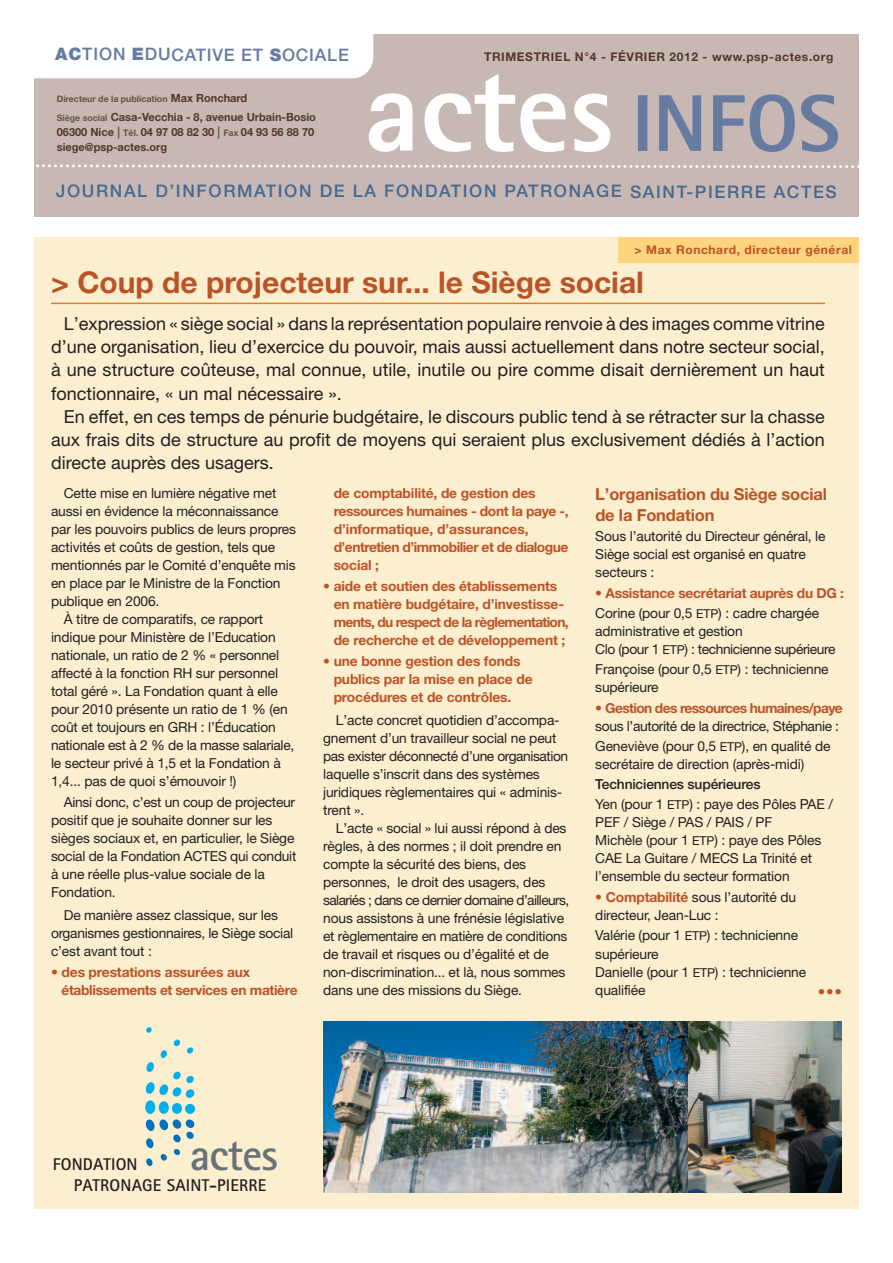
<style>
.page{position:relative;width:893px;height:1263px;background:#fff}
.page>*{position:absolute;margin:0;border:0;box-sizing:border-box;transform-origin:0 0}
.t1{font:800 117.45px "Rotis Sans Serif";color:#fff}
.t2{font:700 44.7px "Rotis Sans Serif";letter-spacing:-.02em;color:#687379}
.t3{font:700 30px "Helvetica Neue";color:#bb5326}
.t4{font:18px/23.2px "Helvetica Neue";color:#231f20;text-align:justify}
.t5{font:500 17.4px "Helvetica Neue";letter-spacing:.095em;color:#466992}
.t6{font:500 17.25px "Helvetica Neue";letter-spacing:.05em;color:#677ba0}
.t7{font:700 16.95px "Rotis Sans Serif";letter-spacing:.01em;color:#231f20}
.t8{font:700 16.5px/20.2px "Helvetica Neue";letter-spacing:-.01em;color:#bb5326}
.t9{font:900 15px "Helvetica Neue";color:#bb5326}
.t10{font:13.8px/18px "Helvetica Neue";letter-spacing:-.01em;color:#231f20}
.t11{font:700 13.8px/18px "Helvetica Neue";letter-spacing:-.01em;color:#bb5326}
.t12{font:13.8px/18px "Helvetica Neue";letter-spacing:-.03em;color:#231f20}
.t13{font:700 13.8px "Helvetica Neue";letter-spacing:-.045em;color:#bb5326}
.t14{font:700 12px "Helvetica Neue";letter-spacing:.05em;color:#54362e}
.t15{font:700 12px "Helvetica Neue";letter-spacing:.05em;color:#bb5326}
.t16{font:700 11.25px/15px "Helvetica Neue";color:#54362e}
.t17{font:700 9px "Helvetica Neue";color:#6c5047}
.s1{font-weight:900}
.s2{font-size:80.7px;color:#677ba0}
.s3{font-size:11.25px;color:#54362e}
.s4{font-size:9px;color:#6d5248}
.s5{font-size:12px;color:#6d5248}
.s6{font-weight:400;color:#231f20}
.s7{font-weight:400;font-size:12.3px;color:#231f20}
.s8{font-size:12.3px}
.s9{font-weight:500}
.s10{font-weight:700;color:#bb5326}
</style>
<div class="page">
<div style="left:34px;top:34px;width:825px;height:183px;background:#c7b8b3"></div>
<div style="left:1px;top:1px;width:372px;height:77px;background:#fff;border-radius:21px"></div>
<svg style="left:36px;top:164px;width:823px;height:4px"></svg>
<div style="left:34px;top:237px;width:825px;height:972px;background:#fbefd0"></div>
<div style="left:619px;top:237px;width:240px;height:26px;background:#fed47f"></div>
<div style="left:185px;top:1104px;width:10px;height:10px;background:#00aeef;border-radius:50%"></div>
<div style="left:172px;top:1103px;width:10px;height:11px;background:#00aeef;border-radius:50%"></div>
<div style="left:159px;top:1101px;width:10px;height:13px;background:#00aeef;border-radius:50%"></div>
<div style="left:145px;top:1100px;width:10px;height:14px;background:#00aeef;border-radius:50%"></div>
<svg style="left:185px;top:1089px;width:10px;height:9px"></svg>
<svg style="left:172px;top:1087px;width:10px;height:9px"></svg>
<svg style="left:145px;top:1082px;width:23px;height:13px"></svg>
<div style="left:186px;top:1076px;width:8px;height:7px;background:#00aeef;border-radius:50%"></div>
<div style="left:173px;top:1071px;width:8px;height:8px;background:#00aeef;border-radius:4px"></div>
<svg style="left:160px;top:1050px;width:7px;height:8px"></svg>
<svg style="left:146px;top:1062px;width:8px;height:10px"></svg>
<svg style="left:187px;top:1047px;width:6px;height:6px"></svg>
<div style="left:174px;top:1039px;width:6px;height:7px;background:#00aeef;border-radius:50%"></div>
<svg style="left:146px;top:1027px;width:6px;height:6px"></svg>
<svg style="left:185px;top:1119px;width:10px;height:9px"></svg>
<svg style="left:172px;top:1119px;width:10px;height:10px"></svg>
<svg style="left:145px;top:1119px;width:23px;height:12px"></svg>
<div style="left:186px;top:1132px;width:8px;height:7px;background:#0072bc;border-radius:50%"></div>
<div style="left:173px;top:1134px;width:8px;height:8px;background:#0072bc;border-radius:4px"></div>
<svg style="left:146px;top:1158px;width:7px;height:8px"></svg>
<svg style="left:146px;top:1138px;width:8px;height:10px"></svg>
<svg style="left:174px;top:1149px;width:6px;height:6px"></svg>
<svg style="left:160px;top:1154px;width:7px;height:6px"></svg>
<hr style="left:51px;top:303px;width:774px;height:1px;background:#d97f27">
<img style="left:323px;top:1021px;width:365px;height:171px">
<img style="left:688px;top:1021px;width:154px;height:171px">
<p class="t6" style="left:55px;top:48px;width:295px"><span class="s1">AC</span>TION <span class="s1">E</span>DUCATIVE ET <span class="s1">S</span>OCIALE</p>
<p class="t14" style="left:484px;top:52px;width:351px">TRIMESTRIEL N°4 - FÉVRIER 2012 - www.psp-actes.org</p>
<h1 class="t1" style="left:363px;top:70px;width:478px">actes <span class="s2">INFOS</span></h1>
<p class="t5" style="left:56px;top:185px;width:782px">JOURNAL D’INFORMATION DE LA FONDATION PATRONAGE SAINT-PIERRE ACTES</p>
<p class="t17" style="left:57px;top:96px;width:192px">Directeur de la publication <span class="s3">Max Ronchard</span></p>
<p class="t16" style="left:57px;top:111px;width:261px"><span class="s4">Siège social</span> Casa-Vecchia - 8, avenue Urbain-Bosio<br>06300 Nice <span class="s5">|</span> <span class="s4">Tél.</span> 04 97 08 82 30 <span class="s5">|</span> <span class="s4">Fax</span> 04 93 56 88 70 siege@psp-actes.org</p>
<p class="t15" style="left:634px;top:245px;width:219px">&gt; Max Ronchard, directeur général</p>
<h3 class="t3" style="left:51px;top:271px;width:594px">&gt; Coup de projecteur sur... le Siège social</h3>
<p class="t4" style="left:51px;top:314px;width:775px;text-indent:13px">L’expression « siège social » dans la représentation populaire renvoie à des images comme vitrine d’une organisation, lieu d’exercice du pouvoir, mais aussi actuellement dans notre secteur social, à une structure coûteuse, mal connue, utile, inutile ou pire comme disait dernièrement un haut fonctionnaire, « un mal nécessaire ».</p>
<h3 class="t4" style="left:51px;top:407px;width:775px;text-indent:13px">En effet, en ces temps de pénurie budgétaire, le discours public tend à se rétracter sur la chasse aux frais dits de structure au profit de moyens qui seraient plus exclusivement dédiés à l’action directe auprès des usagers.</h3>
<p class="t10" style="left:64px;top:486px;width:214px">Cette mise en lumière négative met</p>
<p class="t10" style="left:51px;top:504px;width:229px">aussi en évidence la méconnaissance</p>
<p class="t10" style="left:51px;top:522px;width:247px">par les pouvoirs publics de leurs propres</p>
<p class="t10" style="left:51px;top:540px;width:226px">activités et coûts de gestion, tels que</p>
<p class="t10" style="left:51px;top:558px;width:246px">mentionnés par le Comité d’enquête mis</p>
<p class="t10" style="left:51px;top:576px;width:231px">en place par le Ministre de la Fonction</p>
<p class="t10" style="left:51px;top:594px;width:110px">publique en 2006.</p>
<p class="t10" style="left:64px;top:612px;width:201px">À titre de comparatifs, ce rapport</p>
<p class="t10" style="left:51px;top:630px;width:226px">indique pour Ministère de l’Education</p>
<p class="t10" style="left:51px;top:648px;width:230px">nationale, un ratio de 2 % « personnel</p>
<p class="t10" style="left:51px;top:666px;width:229px">affecté à la fonction RH sur personnel</p>
<p class="t10" style="left:51px;top:684px;width:228px">total géré ». La Fondation quant à elle</p>
<p class="t10" style="left:51px;top:702px;width:238px">pour 2010 présente un ratio de 1 % (en</p>
<p class="t10" style="left:51px;top:720px;width:226px">coût et toujours en GRH : l’Éducation</p>
<p class="t10" style="left:51px;top:738px;width:245px">nationale est à 2 % de la masse salariale,</p>
<p class="t10" style="left:51px;top:756px;width:231px">le secteur privé à 1,5 et la Fondation à</p>
<p class="t10" style="left:51px;top:774px;width:187px">1,4... pas de quoi s’émouvoir !)</p>
<p class="t10" style="left:51px;top:795px;width:247px;text-indent:13px">Ainsi donc, c’est un coup de projecteur positif que je souhaite donner sur les sièges sociaux et, en particulier, le Siège social de la Fondation ACTES qui conduit à une réelle plus-value sociale de la Fondation.</p>
<p class="t10" style="left:51px;top:907px;width:244px;text-indent:13px">De manière assez classique, sur les organismes gestionnaires, le Siège social c’est avant tout :</p>
<p class="t11" style="left:62px;top:964px;width:238px;text-indent:-10px">• des prestations assurées aux établissements et services en matière</p>
<p class="t11" style="left:334px;top:486px;width:237px">de comptabilité, de gestion des ressources humaines - dont la paye -, d’informatique, d’assurances, d’entretien d’immobilier et de dialogue social ;</p>
<p class="t11" style="left:334px;top:579px;width:236px;text-indent:-10px">• aide et soutien des établissements en matière budgétaire, d’investisse&shy;ments, du respect de la règlementation, de recherche et de développement ;</p>
<p class="t11" style="left:334px;top:654px;width:200px;text-indent:-11px">• une bonne gestion des fonds publics par la mise en place de procédures et de contrôles.</p>
<p class="t10" style="left:323px;top:712px;width:247px;text-indent:13px">L’acte concret quotidien d’accompa&shy;gnement d’un travailleur social ne peut pas exister déconnecté d’une organisation laquelle s’inscrit dans des systèmes juridiques règlementaires qui « adminis&shy;trent ».</p>
<p class="t10" style="left:323px;top:820px;width:248px;text-indent:13px">L’acte « social » lui aussi répond à des règles, à des normes ; il doit prendre en compte la sécurité des biens, des personnes, le droit des usagers, des salariés ; dans ce dernier domaine d’ailleurs, nous assistons à une frénésie législative et règlementaire en matière de conditions de travail et risques ou d’égalité et de non-discrimination... et là, nous sommes dans une des missions du Siège.</p>
<p class="t8" style="left:595px;top:486px;width:233px">L’organisation du Siège social de la Fondation</p>
<p class="t10" style="left:595px;top:528px;width:232px">Sous l’autorité du Directeur général, le<br>Siège social est organisé en quatre secteurs :</p>
<p class="t11" style="left:595px;top:584px;width:250px;line-height:20.1px">• Assistance secrétariat auprès du DG :<br><span class="s6">Corine (pour 0,5</span> <span class="s7">ETP</span><span class="s6">) : cadre chargée</span></p>
<p class="t12" style="left:595px;top:623px;width:242px">administrative et gestion<br>Clo (pour 1 <span class="s8">ETP</span>) : technicienne supérieure</p>
<p class="t10" style="left:595px;top:661px;width:235px">Françoise (pour 0,5 <span class="s8">ETP</span>) : technicienne supérieure</p>
<p class="t13" style="left:595px;top:703px;width:249px">• Gestion des ressources humaines/paye</p>
<p class="t10" style="left:595px;top:717px;width:245px;line-height:20.1px">sous l’autorité de la directrice, Stéphanie :<br>Geneviève (pour 0,5 <span class="s8">ETP</span>), en qualité de</p>
<p class="t10" style="left:595px;top:756px;width:210px">secrétaire de direction (après-midi)</p>
<p class="t10" style="left:595px;top:776px;width:239px;line-height:20.1px"><span class="s9">Techniciennes supérieures<br></span>Yen (pour 1 <span class="s8">ETP</span>) : paye des Pôles PAE /</p>
<p class="t10" style="left:595px;top:815px;width:227px">PEF / Siège / PAS / PAIS / PF<br>Michèle (pour 1 <span class="s8">ETP</span>) : paye des Pôles<br>CAE La Guitare / MECS La Trinité et l’ensemble du secteur formation</p>
<p class="t10" style="left:595px;top:890px;width:202px"><span class="s10">• Comptabilité</span> sous l’autorité du directeur, Jean-Luc :</p>
<p class="t10" style="left:595px;top:928px;width:212px">Valérie (pour 1 <span class="s8">ETP</span>) : technicienne supérieure<br>Danielle (pour 1 <span class="s8">ETP</span>) : technicienne qualifiée</p>
<p class="t9" style="left:818px;top:986px;width:25px">•••</p>
<h2 class="t2" style="left:190px;top:1139px;width:90px">actes</h2>
<p class="t7" style="left:74px;top:1179px;width:194px">PATRONAGE SAINT-PIERRE</p>
<p class="t7" style="left:53px;top:1158px;width:86px">FONDATION</p>
</div>
